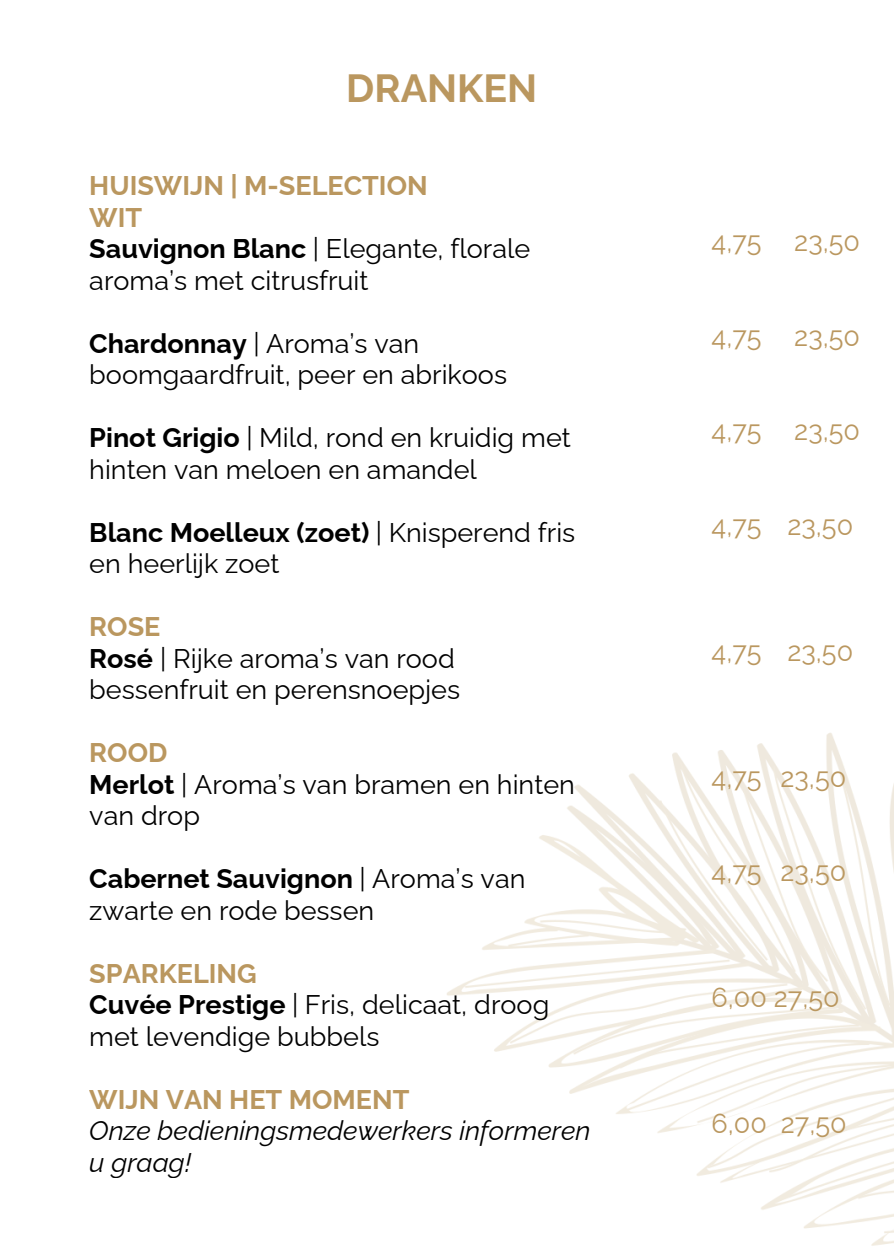
<style>
.page{position:relative;width:894px;height:1258px;background:#fff}
.page>*{position:absolute;margin:0;border:0;box-sizing:border-box;transform-origin:0 0}
.t1{font:700 39.3px "Raleway";color:#ba975f}
.t2{font:27px/31.5px "Raleway";color:#000}
.t3{font:27px "Raleway";color:#ba975f}
.t4{font:italic 27px/31.5px "Raleway";color:#000}
.t5{font:700 27px "Raleway";color:#ba975f}
.s1{font-weight:700;color:#ba975f}
.s2{font-weight:700}
</style>
<div class="page">
<img style="left:447px;top:733px;width:446px;height:513px">
<h1 class="t1" style="left:346px;top:65px;width:192px">DRANKEN</h1>
<p class="t2" style="left:89px;top:170px;width:442px"><span class="s1">HUISWIJN | M-SELECTION<br>WIT<br></span><span class="s2">Sauvignon Blanc</span> | Elegante, florale aroma’s met citrusfruit</p>
<p class="t2" style="left:89px;top:328px;width:419px"><span class="s2">Chardonnay</span> | Aroma’s van boomgaardfruit, peer en abrikoos</p>
<p class="t2" style="left:89px;top:422px;width:483px"><span class="s2">Pinot Grigio</span> | Mild, rond en kruidig met hinten van meloen en amandel</p>
<p class="t2" style="left:89px;top:516px;width:487px"><span class="s2">Blanc Moelleux (zoet)</span> | Knisperend fris en heerlijk zoet</p>
<p class="t2" style="left:89px;top:611px;width:372px"><span class="s1">ROSE<br></span><span class="s2">Rosé</span> | Rijke aroma’s van rood bessenfruit en perensnoepjes</p>
<p class="t2" style="left:89px;top:737px;width:487px"><span class="s1">ROOD<br></span><span class="s2">Merlot</span> | Aroma’s van bramen en hinten van drop</p>
<p class="t2" style="left:89px;top:863px;width:437px"><span class="s2">Cabernet Sauvignon</span> | Aroma’s van zwarte en rode bessen</p>
<p class="t2" style="left:89px;top:957px;width:461px"><span class="s1">SPARKELING<br></span><span class="s2">Cuvée Prestige</span> | Fris, delicaat, droog met levendige bubbels</p>
<p class="t5" style="left:89px;top:1083px;width:321px">WIJN VAN HET MOMENT</p>
<p class="t4" style="left:89px;top:1115px;width:502px">Onze bedieningsmedewerkers informeren u graag!</p>
<p class="t3" style="left:711px;top:226px;width:150px">4,75 23,50</p>
<p class="t3" style="left:711px;top:320px;width:150px">4,75 23,50</p>
<p class="t3" style="left:711px;top:415px;width:150px">4,75 23,50</p>
<p class="t3" style="left:711px;top:509px;width:143px">4,75 23,50</p>
<p class="t3" style="left:711px;top:635px;width:143px">4,75 23,50</p>
<p class="t3" style="left:711px;top:761px;width:136px">4,75 23,50</p>
<p class="t3" style="left:711px;top:856px;width:136px">4,75 23,50</p>
<p class="t3" style="left:711px;top:982px;width:130px">6,00 27,50</p>
<p class="t3" style="left:711px;top:1107px;width:136px">6,00 27,50</p>
</div>
